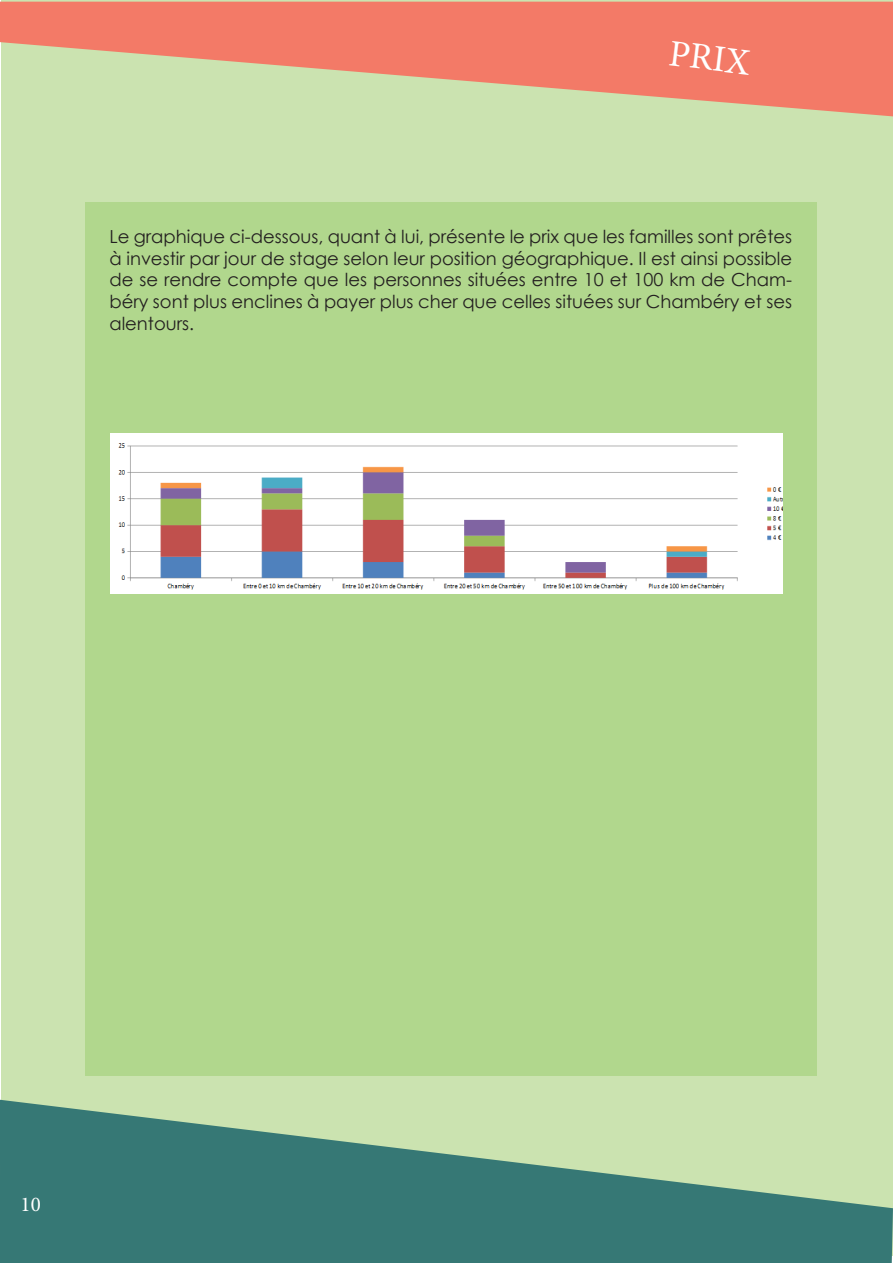
<style>
.page{position:relative;width:893px;height:1263px;background:#fff}
.page>*{position:absolute;margin:0;border:0;box-sizing:border-box;transform-origin:0 0}
.t1{font:37.5px "Minion Pro";color:#fff}
.t2{font:21px "Minion Pro";color:#fff}
.t3{font:18px/21.6px "Century Gothic";color:#231f20;text-align:justify}
</style>
<div class="page">
<hr style="left:0;top:1px;width:1px;height:1262px;background:#bada96">
<div style="left:1px;top:0;width:892px;height:1255px;background:#cbe3b0"></div>
<div style="left:85px;top:202px;width:731px;height:874px;background:#b1d78d"></div>
<svg style="left:0;top:1100px;width:893px;height:163px;fill:#367875"></svg>
<svg style="left:0;top:2px;width:893px;height:114px;fill:#f37a67"></svg>
<img style="left:111px;top:434px;width:671px;height:160px">
<p class="t1" style="left:672px;top:28px;width:83px;rotate:7deg">PRIX</p>
<p class="t3" style="left:109px;top:226px;width:684px">Le graphique ci-dessous, quant à lui, présente le prix que les familles sont prêtes à investir par jour de stage selon leur position géographique. Il est ainsi possible de se rendre compte que les personnes situées entre 10 et 100 km de Cham&shy;béry sont plus enclines à payer plus cher que celles situées sur Chambéry et ses alentours.</p>
<p class="t2" style="left:21px;top:1190px;width:22px">10</p>
</div>
